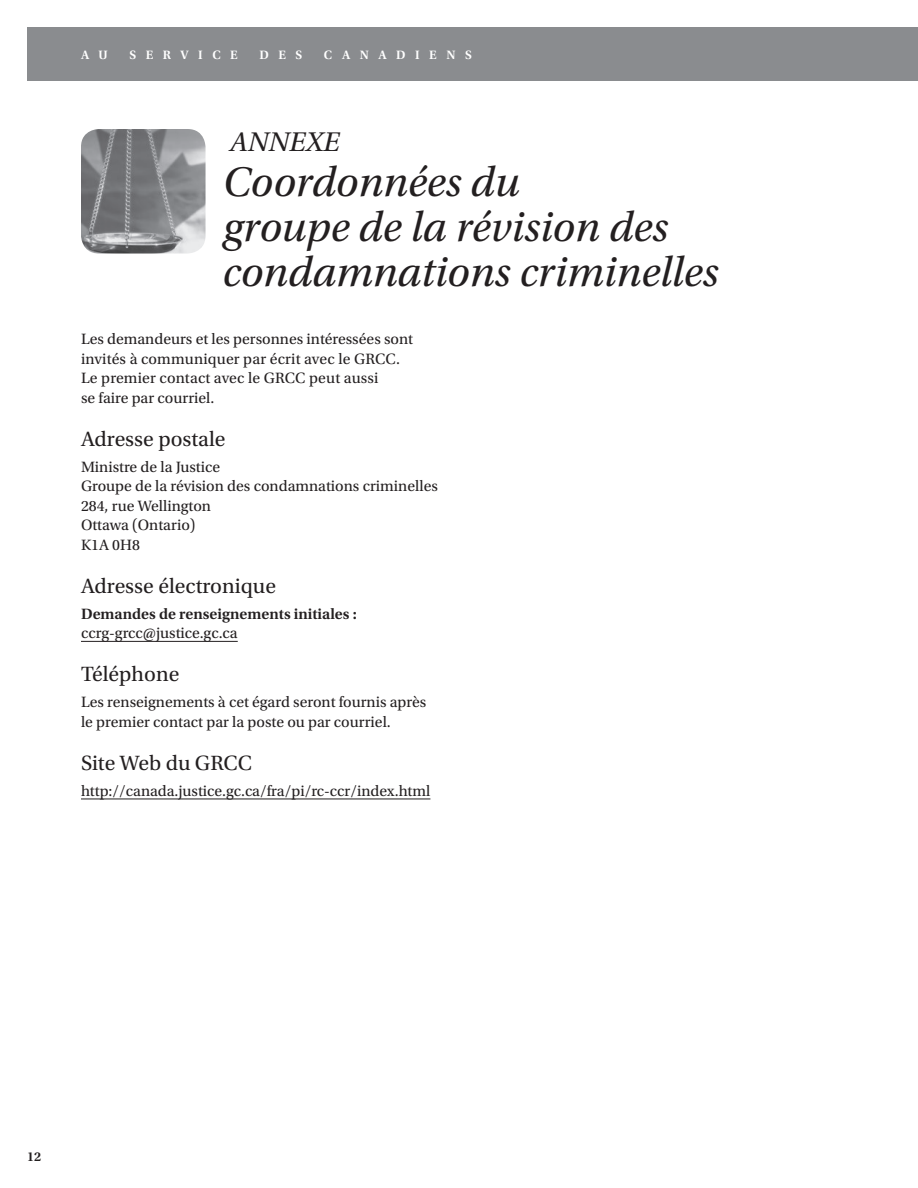
<style>
.page{position:relative;width:918px;height:1188px;background:#fff}
.page>*{position:absolute;margin:0;border:0;box-sizing:border-box;transform-origin:0 0}
.t1{font:italic 43.5px/45px "Utopia Std";color:#231f20}
.t2{font:italic 28.5px "Utopia Std";color:#231f20}
.t3{font:21.75px "Utopia Std";color:#231f20}
.P_not_balanced{font:15.75px/19.5px "Utopia Std";color:#231f20}
.t4{font:600 15.75px/19.5px "Utopia Std";color:#231f20}
.t5{font:600 13.5px "Utopia Std";color:#231f20}
.t6{font:600 12.75px "Utopia Std";letter-spacing:.75em;color:#fff}
.s1{font-weight:400}
</style>
<div class="page">
<div style="left:27px;top:27px;width:891px;height:54px;background:#8a8c8f"></div>
<img style="left:81px;top:129px;width:125px;height:125px">
<hr style="left:81px;top:641px;width:157px;height:1px;background:#231f20">
<hr style="left:81px;top:799px;width:349px;height:1px;background:#231f20">
<p class="t6" style="left:81px;top:47px;width:28px">A U</p>
<p class="t6" style="left:129px;top:47px;width:110px">SERVICE</p>
<p class="t6" style="left:259px;top:47px;width:44px">DES</p>
<p class="t6" style="left:324px;top:47px;width:149px">CANADIENS</p>
<h2 class="t2" style="left:230px;top:127px;width:112px">ANNEXE</h2>
<h2 class="t1" style="left:223px;top:161px;width:497px">Coordonnées du<br>groupe de la révision des condamnations criminelles</h2>
<p class="P_not_balanced" style="left:81px;top:330px;width:334px">Les demandeurs et les personnes intéressées sont invités à communiquer par écrit avec le GRCC.<br>Le premier contact avec le GRCC peut aussi<br>se faire par courriel.</p>
<h3 class="t3" style="left:81px;top:427px;width:146px">Adresse postale</h3>
<p class="P_not_balanced" style="left:81px;top:457px;width:141px">Ministre de la Justice</p>
<p class="P_not_balanced" style="left:81px;top:477px;width:358px">Groupe de la révision des condamnations criminelles</p>
<p class="P_not_balanced" style="left:81px;top:496px;width:132px">284, rue Wellington</p>
<p class="P_not_balanced" style="left:81px;top:516px;width:116px">Ottawa (Ontario)</p>
<p class="P_not_balanced" style="left:81px;top:535px;width:60px">K1A 0H8</p>
<h3 class="t3" style="left:81px;top:574px;width:197px">Adresse électronique</h3>
<p class="t4" style="left:81px;top:604px;width:277px">Demandes de renseignements initiales : <span class="s1">ccrg-grcc@justice.gc.ca</span></p>
<h3 class="t3" style="left:81px;top:662px;width:100px">Téléphone</h3>
<p class="P_not_balanced" style="left:81px;top:693px;width:347px">Les renseignements à cet égard seront fournis après le premier contact par la poste ou par courriel.</p>
<h3 class="t3" style="left:81px;top:751px;width:173px">Site Web du GRCC</h3>
<p class="P_not_balanced" style="left:81px;top:781px;width:351px">http://canada.justice.gc.ca/fra/pi/rc-ccr/index.html</p>
<p class="t5" style="left:27px;top:1149px;width:16px">12</p>
</div>
